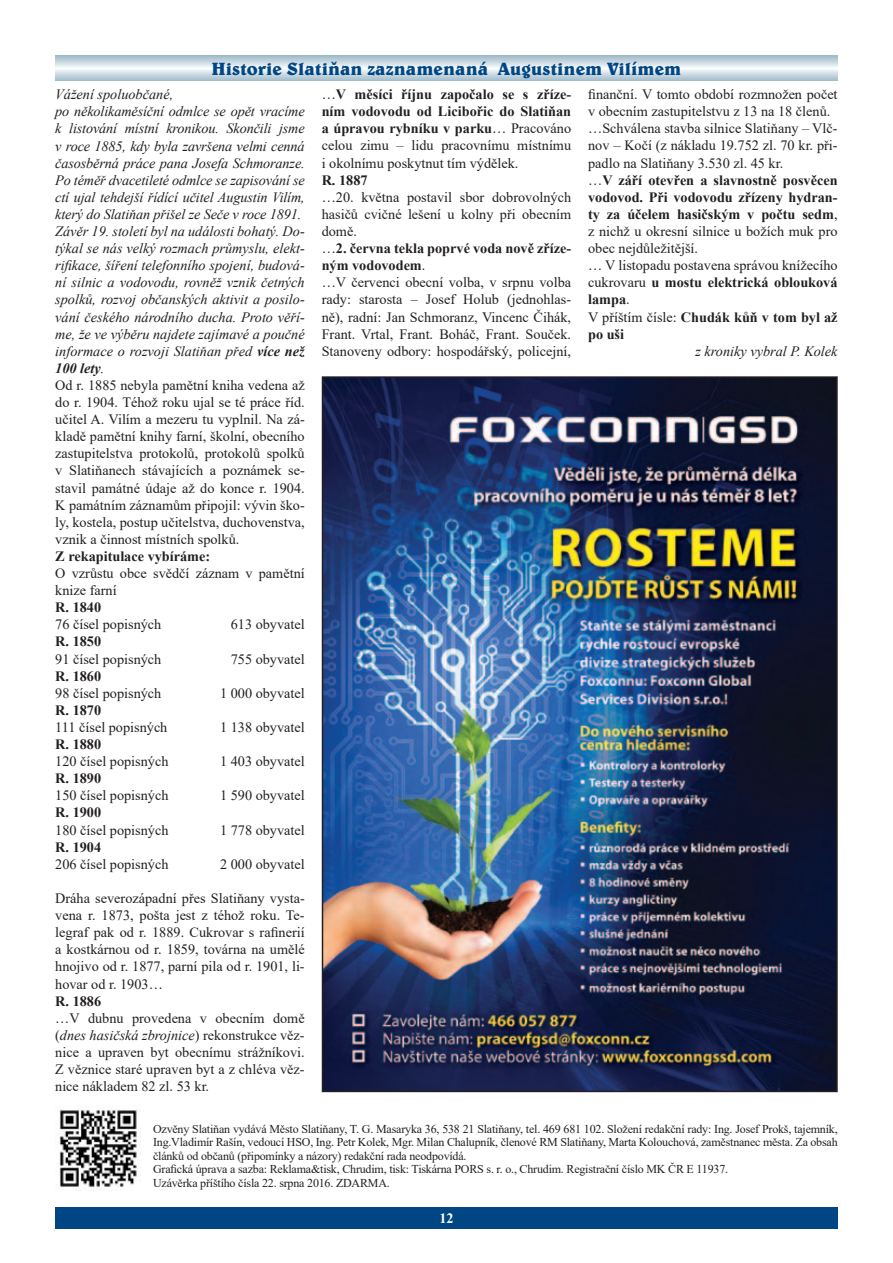
<style>
.page{position:relative;width:893px;height:1263px;background:#fff}
.page>*{position:absolute;margin:0;border:0;box-sizing:border-box;transform-origin:0 0}
.t1{font:700 18px "Belwe AT";color:#004684}
.t2{font:14.25px/17.1px "Times New Roman";color:#231f20}
.t3{font:italic 14.25px/17.1px "Times New Roman";color:#231f20}
.t4{font:700 14.25px/17.1px "Times New Roman";color:#231f20;text-align:justify}
.t5{font:700 14.25px "Times New Roman";color:#fff}
.t6{font:12px/13.5px "Times New Roman";letter-spacing:-.015em;color:#231f20}
.s1{font-weight:700}
.s2{font-style:normal}
.s3{font-style:italic}
.s4{font-weight:400}
</style>
<div class="page">
<div style="left:55px;top:1208px;width:783px;height:21px;background:#004684"></div>
<img style="left:55px;top:1108px;width:85px;height:83px">
<img style="left:325px;top:379px;width:510px;height:710px">
<svg style="left:55px;top:55px;width:783px;height:26px;background:#c9d9e2"></svg>
<p class="t1" style="left:212px;top:58px;width:471px">Historie Slatiňan zaznamenaná Augustinem Vilímem</p>
<p class="t3" style="left:55px;top:86px;width:251px">Vážení spoluobčané,<br>po několikaměsíční odmlce se opět vracíme k listování místní kronikou. Skončili jsme v roce 1885, kdy byla završena velmi cenná časosběrná práce pana Josefa Schmoranze.<br>Po téměř dvacetileté odmlce se zapisování se ctí ujal tehdejší řídící učitel Augustin Vilím, který do Slatiňan přišel ze Seče v roce 1891.<br>Závěr 19. století byl na události bohatý. Do&shy;týkal se nás velký rozmach průmyslu, elekt&shy;rifikace, šíření telefonního spojení, budová&shy;ní silnic a vodovodu, rovněž vznik četných spolků, rozvoj občanských aktivit a posilo&shy;vání českého národního ducha. Proto věří&shy;me, že ve výběru najdete zajímavé a poučné informace o rozvoji Slatiňan před <span class="s1">více než 100 lety</span>.<br><span class="s2">Od r. 1885 nebyla pamětní kniha vedena až do r. 1904. Téhož roku ujal se té práce říd. učitel A. Vilím a mezeru tu vyplnil. Na zá&shy;kladě pamětní knihy farní, školní, obecního zastupitelstva protokolů, protokolů spolků v Slatiňanech stávajících a poznámek se&shy;stavil památné údaje až do konce r. 1904.<br>K památním záznamům připojil: vývin ško&shy;ly, kostela, postup učitelstva, duchovenstva, vznik a činnost místních spolků.</span></p>
<p class="t4" style="left:55px;top:547px;width:156px">Z rekapitulace vybíráme:</p>
<p class="t2" style="left:55px;top:564px;width:251px">O vzrůstu obce svědčí záznam v pamětní knize farní</p>
<p class="t4" style="left:55px;top:598px;width:47px">R. 1840</p>
<p class="t2" style="left:55px;top:616px;width:108px">76 čísel popisných</p>
<p class="t2" style="left:231px;top:616px;width:76px">613 obyvatel</p>
<p class="t4" style="left:55px;top:633px;width:47px">R. 1850</p>
<p class="t2" style="left:55px;top:650px;width:108px">91 čísel popisných</p>
<p class="t2" style="left:231px;top:650px;width:76px">755 obyvatel</p>
<p class="t4" style="left:55px;top:667px;width:47px">R. 1860</p>
<p class="t2" style="left:55px;top:684px;width:108px">98 čísel popisných</p>
<p class="t2" style="left:220px;top:684px;width:86px">1 000 obyvatel</p>
<p class="t4" style="left:55px;top:701px;width:47px">R. 1870</p>
<p class="t2" style="left:55px;top:718px;width:114px">111 čísel popisných</p>
<p class="t2" style="left:220px;top:718px;width:86px">1 138 obyvatel</p>
<p class="t4" style="left:55px;top:735px;width:47px">R. 1880</p>
<p class="t2" style="left:55px;top:752px;width:115px">120 čísel popisných</p>
<p class="t2" style="left:220px;top:752px;width:86px">1 403 obyvatel</p>
<p class="t4" style="left:55px;top:769px;width:47px">R. 1890</p>
<p class="t2" style="left:55px;top:787px;width:115px">150 čísel popisných</p>
<p class="t2" style="left:220px;top:787px;width:86px">1 590 obyvatel</p>
<p class="t4" style="left:55px;top:804px;width:47px">R. 1900</p>
<p class="t2" style="left:55px;top:821px;width:115px">180 čísel popisných</p>
<p class="t2" style="left:220px;top:821px;width:86px">1 778 obyvatel</p>
<p class="t4" style="left:55px;top:838px;width:47px">R. 1904</p>
<p class="t2" style="left:55px;top:855px;width:115px">206 čísel popisných</p>
<p class="t2" style="left:220px;top:855px;width:86px">2 000 obyvatel</p>
<p class="t2" style="left:55px;top:889px;width:251px;text-align:justify">Dráha severozápadní přes Slatiňany vysta&shy;vena r. 1873, pošta jest z téhož roku. Te&shy;legraf pak od r. 1889. Cukrovar s rafinerií a kostkárnou od r. 1859, továrna na umělé hnojivo od r. 1877, parní pila od r. 1901, li&shy;hovar od r. 1903…</p>
<p class="t4" style="left:55px;top:992px;width:47px">R. 1886</p>
<p class="t2" style="left:55px;top:1009px;width:251px;text-align:justify">…V dubnu provedena v obecním domě (<span class="s3">dnes hasičská zbrojnice</span>) rekonstrukce věz&shy;nice a upraven byt obecnímu strážníkovi.<br>Z věznice staré upraven byt a z chléva věz&shy;nice nákladem 82 zl. 53 kr.</p>
<p class="t4" style="left:322px;top:85px;width:251px"><span class="s4">…</span>V měsíci říjnu započalo se s zříze&shy;ním vodovodu od Licibořic do Slatiňan a úpravou rybníku v parku<span class="s4">… Pracováno celou zimu – lidu pracovnímu místnímu i okolnímu poskytnut tím výdělek.</span></p>
<p class="t4" style="left:322px;top:171px;width:47px">R. 1887</p>
<p class="t2" style="left:322px;top:188px;width:251px">…20. května postavil sbor dobrovolných hasičů cvičné lešení u kolny při obecním domě.<br>…<span class="s1">2. června tekla poprvé voda nově zříze&shy;ným vodovodem</span>.<br>…V červenci obecní volba, v srpnu volba rady: starosta – Josef Holub (jednohlas&shy;ně), radní: Jan Schmoranz, Vincenc Čihák, Frant. Vrtal, Frant. Boháč, Frant. Souček.<br>Stanoveny odbory: hospodářský, policejní,</p>
<p class="t2" style="left:588px;top:85px;width:251px">finanční. V tomto období rozmnožen počet v obecním zastupitelstvu z 13 na 18 členů. …Schválena stavba silnice Slatiňany – Vlč&shy;nov – Kočí (z nákladu 19.752 zl. 70 kr. při&shy;padlo na Slatiňany 3.530 zl. 45 kr.<br>…<span class="s1">V září otevřen a slavnostně posvěcen vodovod. Při vodovodu zřízeny hydran&shy;ty za účelem hasičským v počtu sedm</span>, z nichž u okresní silnice u božích muk pro obec nejdůležitější.<br>… V listopadu postavena správou knížecího cukrovaru <span class="s1">u mostu elektrická oblouková lampa</span>.<br>V příštím čísle: <span class="s1">Chudák kůň v tom byl až po uši</span></p>
<p class="t3" style="left:695px;top:342px;width:144px">z kroniky vybral P. Kolek</p>
<p class="t6" style="left:153px;top:1121px;width:686px">Ozvěny Slatiňan vydává Město Slatiňany, T. G. Masaryka 36, 538 21 Slatiňany, tel. 469 681 102. Složení redakční rady: Ing. Josef Prokš, tajemník, Ing.Vladimír Rašín, vedoucí HSO, Ing. Petr Kolek, Mgr. Milan Chalupník, členové RM Slatiňany, Marta Kolouchová, zaměstnanec města. Za obsah článků od občanů (připomínky a názory) redakční rada neodpovídá.<br>Grafická úprava a sazba: Reklama&amp;tisk, Chrudim, tisk: Tiskárna PORS s. r. o., Chrudim. Registrační číslo MK ČR E 11937.<br>Uzávěrka příštího čísla 22. srpna 2016. ZDARMA.</p>
<p class="t5" style="left:439px;top:1208px;width:16px">12</p>
</div>
